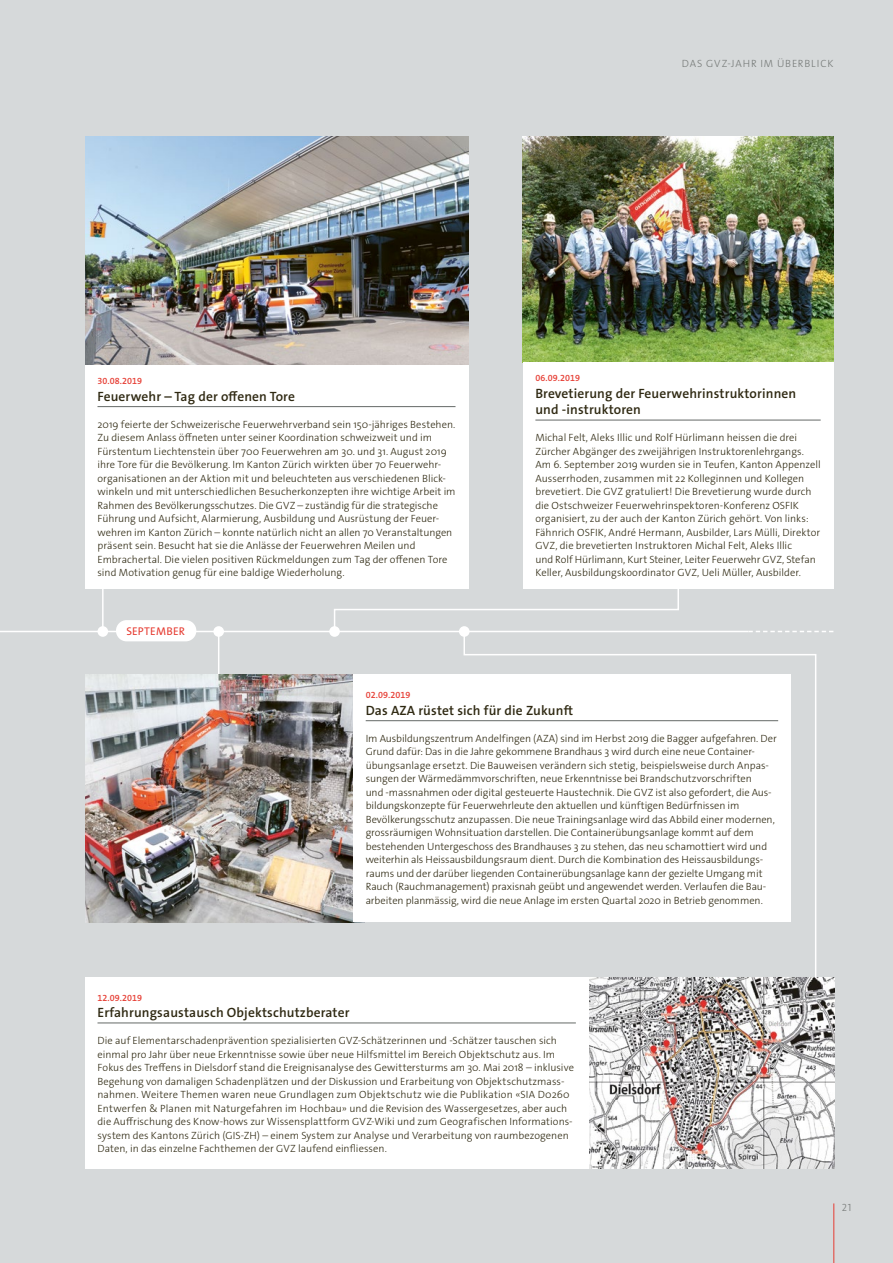
<style>
.page{position:relative;width:893px;height:1263px;background:#d6d9da}
.page>*{position:absolute;margin:0;border:0;box-sizing:border-box;transform-origin:0 0}
.t1{font:13.5px/16.5px "The Sans LP6 Se Bld";letter-spacing:.01em;color:#2f2912}
.t2{font:11.25px "The Sans LP5 Plain";letter-spacing:.02em;color:#e63d33}
.t3{font:10.5px/13.5px "The Sans LP3 Lig";color:#2f2912}
.t4{font:10.5px "The Sans LP3 Lig";letter-spacing:.08em;color:#767a78}
.t5{font:9px "The Sans LP6 Se Bld";letter-spacing:.01em;color:#e63d33}
</style>
<div class="page">
<hr style="left:833px;top:1203px;width:1px;height:60px;background:#e63d33">
<hr style="left:0;top:631px;width:748px;height:1px;background:#fff">
<div style="left:97px;top:626px;width:11px;height:11px;background:#fff;border-radius:50%"></div>
<div style="left:213px;top:626px;width:11px;height:11px;background:#fff;border-radius:50%"></div>
<div style="left:329px;top:626px;width:11px;height:11px;background:#fff;border-radius:50%"></div>
<div style="left:459px;top:626px;width:11px;height:11px;background:#fff;border-radius:50%"></div>
<img style="left:85px;top:137px;width:383px;height:228px">
<img style="left:523px;top:137px;width:310px;height:225px">
<img style="left:589px;top:977px;width:245px;height:192px">
<div style="left:85px;top:365px;width:383px;height:224px;background:#fff"></div>
<hr style="left:97px;top:406px;width:358px;height:1px;background:#767a78">
<div style="left:523px;top:362px;width:310px;height:227px;background:#fff"></div>
<hr style="left:535px;top:419px;width:286px;height:2px;background:#767a78">
<div style="left:85px;top:978px;width:504px;height:191px;background:#fff"></div>
<hr style="left:97px;top:1022px;width:479px;height:1px;background:#767a78">
<div style="left:116px;top:620px;width:80px;height:21px;background:#fff"></div>
<hr style="left:102px;top:579px;width:2px;height:53px;background:#fff">
<hr style="left:218px;top:631px;width:1px;height:60px;background:#fff">
<img style="left:85px;top:674px;width:268px;height:248px">
<div style="left:353px;top:674px;width:438px;height:248px;background:#fff"></div>
<hr style="left:366px;top:720px;width:412px;height:1px;background:#767a78">
<svg style="left:333px;top:586px;width:346px;height:44px"></svg>
<svg style="left:463px;top:630px;width:354px;height:349px"></svg>
<p class="t4" style="left:682px;top:56px;width:153px">DAS GVZ-JAHR IM ÜBERBLICK</p>
<p class="t5" style="left:97px;top:375px;width:46px">30.08.2019</p>
<p class="t1" style="left:97px;top:388px;width:199px">Feuerwehr – Tag der offenen Tore</p>
<p class="t3" style="left:97px;top:417px;width:360px">2019 feierte der Schweizerische Feuerwehrverband sein 150-jähriges Bestehen.<br>Zu diesem Anlass öffneten unter seiner Koordination schweizweit und im Fürstentum Liechtenstein über 700 Feuerwehren am 30. und 31. August 2019 ihre Tore für die Bevölkerung. Im Kanton Zürich wirkten über 70 Feuerwehr&shy;organisationen an der Aktion mit und beleuchteten aus verschiedenen Blick&shy;winkeln und mit unterschiedlichen Besucherkonzepten ihre wichtige Arbeit im Rahmen des Bevölkerungsschutzes. Die GVZ – zuständig für die strategische Führung und Aufsicht, Alarmierung, Ausbildung und Ausrüstung der Feuer&shy;wehren im Kanton Zürich – konnte natürlich nicht an allen 70 Veranstaltungen präsent sein. Besucht hat sie die Anlässe der Feuerwehren Meilen und Embrachertal. Die vielen positiven Rückmeldungen zum Tag der offenen Tore sind Motivation genug für eine baldige Wiederholung.</p>
<p class="t2" style="left:126px;top:623px;width:60px">SEPTEMBER</p>
<p class="t5" style="left:535px;top:372px;width:46px">06.09.2019</p>
<p class="t1" style="left:535px;top:385px;width:262px">Brevetierung der Feuerwehrinstruktorinnen und -instruktoren</p>
<p class="t3" style="left:535px;top:431px;width:287px">Michal Felt, Aleks Illic und Rolf Hürlimann heissen die drei Zürcher Abgänger des zweijährigen Instruktorenlehrgangs.<br>Am 6. September 2019 wurden sie in Teufen, Kanton Appenzell Ausserrhoden, zusammen mit 22 Kolleginnen und Kollegen brevetiert. Die GVZ gratuliert! Die Brevetierung wurde durch die Ostschweizer Feuerwehrinspektoren-Konferenz OSFIK organisiert, zu der auch der Kanton Zürich gehört. Von links:<br>Fähnrich OSFIK, André Hermann, Ausbilder, Lars Mülli, Direktor GVZ, die brevetierten Instruktoren Michal Felt, Aleks Illic<br>und Rolf Hürlimann, Kurt Steiner, Leiter Feuerwehr GVZ, Stefan Keller, Ausbildungskoordinator GVZ, Ueli Müller, Ausbilder.</p>
<p class="t5" style="left:366px;top:689px;width:46px">02.09.2019</p>
<p class="t1" style="left:366px;top:702px;width:209px">Das AZA rüstet sich für die Zukunft</p>
<p class="t3" style="left:366px;top:731px;width:413px">Im Ausbildungszentrum Andelfingen (AZA) sind im Herbst 2019 die Bagger aufgefahren. Der Grund dafür: Das in die Jahre gekommene Brandhaus 3 wird durch eine neue Container&shy;übungsanlage ersetzt. Die Bauweisen verändern sich stetig, beispielsweise durch Anpas&shy;sungen der Wärmedämmvorschriften, neue Erkenntnisse bei Brandschutzvorschriften<br>und -massnahmen oder digital gesteuerte Haustechnik. Die GVZ ist also gefordert, die Aus&shy;bildungskonzepte für Feuerwehrleute den aktuellen und künftigen Bedürfnissen im Bevölkerungsschutz anzupassen. Die neue Trainingsanlage wird das Abbild einer modernen, grossräumigen Wohnsituation darstellen. Die Containerübungsanlage kommt auf dem bestehenden Untergeschoss des Brandhauses 3 zu stehen, das neu schamottiert wird und weiterhin als Heissausbildungsraum dient. Durch die Kombination des Heissausbildungs&shy;raums und der darüber liegenden Containerübungsanlage kann der gezielte Umgang mit Rauch (Rauchmanagement) praxisnah geübt und angewendet werden. Verlaufen die Bau&shy;arbeiten planmässig, wird die neue Anlage im ersten Quartal 2020 in Betrieb genommen.</p>
<p class="t5" style="left:97px;top:992px;width:46px">12.09.2019</p>
<p class="t1" style="left:97px;top:1004px;width:254px">Erfahrungsaustausch Objektschutzberater</p>
<p class="t3" style="left:97px;top:1034px;width:478px">Die auf Elementarschadenprävention spezialisierten GVZ-Schätzerinnen und -Schätzer tauschen sich einmal pro Jahr über neue Erkenntnisse sowie über neue Hilfsmittel im Bereich Objektschutz aus. Im Fokus des Treffens in Dielsdorf stand die Ereignisanalyse des Gewittersturms am 30. Mai 2018 – inklusive Begehung von damaligen Schadenplätzen und der Diskussion und Erarbeitung von Objektschutzmass&shy;nahmen. Weitere Themen waren neue Grundlagen zum Objektschutz wie die Publikation «SIA D0260<br>Entwerfen &amp; Planen mit Naturgefahren im Hochbau» und die Revision des Wassergesetzes, aber auch die Auffrischung des Know-hows zur Wissensplattform GVZ-Wiki und zum Geografischen Informations&shy;system des Kantons Zürich (GIS-ZH) – einem System zur Analyse und Verarbeitung von raumbezogenen Daten, in das einzelne Fachthemen der GVZ laufend einfliessen.</p>
<p class="t4" style="left:842px;top:1200px;width:11px">21</p>
</div>
